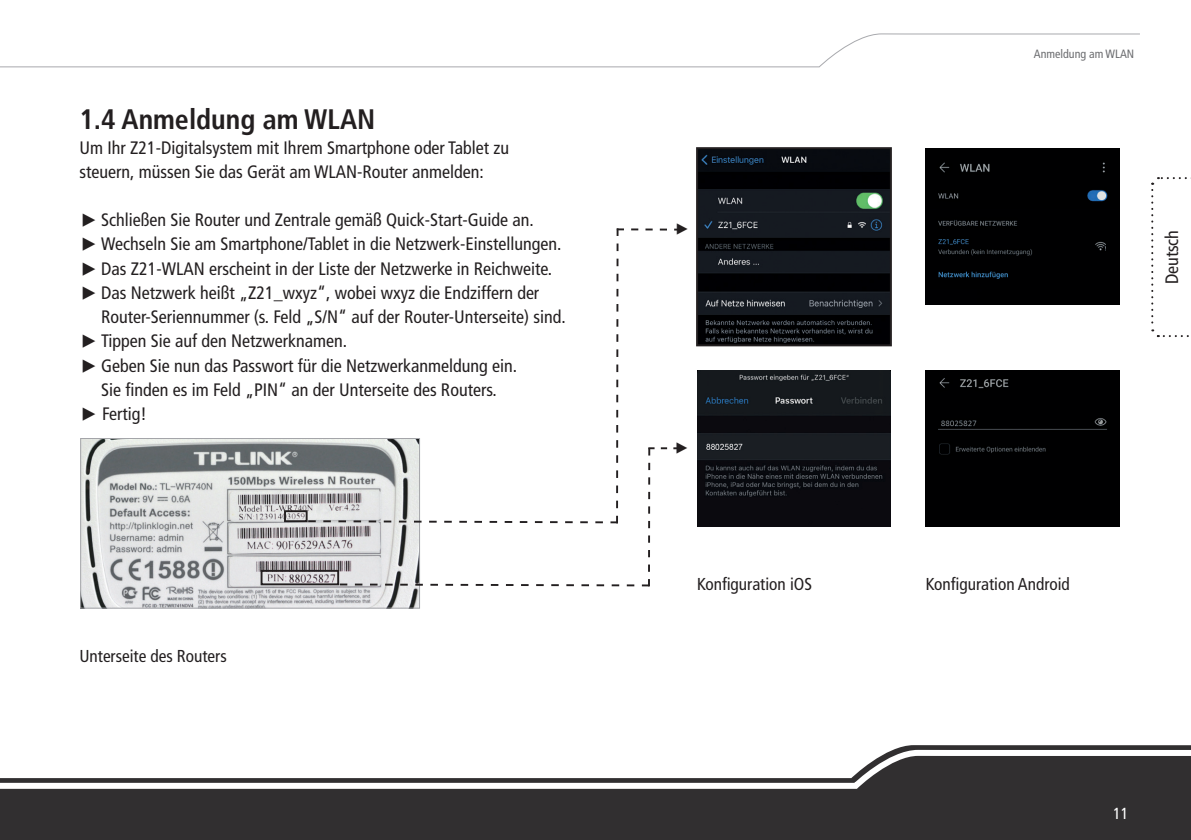
<style>
.page{position:relative;width:1191px;height:840px;background:#fff}
.page>*{position:absolute;margin:0;border:0;box-sizing:border-box;transform-origin:0 0}
.Überschrift_D{font:700 condensed 28px "Frutiger LT";color:#231f20}
.t1{font:condensed 18px/24.2px "Frutiger LT";color:#231f20}
.t2{font:condensed 17.2px "Frutiger LT";color:#231f20}
.t3{font:condensed 16px "Frutiger LT";color:#fff}
.t4{font:15.4px "Scala Sans Pro";color:#231f20}
.t5{font:condensed 12px "Frutiger LT";color:#6c6d70}
.s1{font-family:"Scala Sans Pro";font-style:italic;font-stretch:normal}
</style>
<div class="page">
<div style="left:0;top:745px;width:1191px;height:94px;background:#312f30"></div>
<svg style="left:0;top:746px;width:1191px;height:45px"></svg>
<svg style="left:0;top:33px;width:1140px;height:35px"></svg>
<img style="left:82px;top:440px;width:336px;height:166px">
<div style="left:80px;top:438px;width:340px;height:170px;border:1px solid #a4a5a9"></div>
<div style="left:261px;top:569px;width:78px;height:16px;border:2px solid #231f20"></div>
<div style="left:284px;top:510px;width:23px;height:12px;border:2px solid #231f20"></div>
<svg style="left:306px;top:228px;width:375px;height:359px"></svg>
<svg style="left:1151px;top:177px;width:40px;height:161px"></svg>
<div style="left:926px;top:370px;width:193px;height:156px;background:#000001"></div>
<img style="left:699px;top:150px;width:190px;height:193px">
<div style="left:696px;top:147px;width:196px;height:199px;border:2px solid #231f20"></div>
<div style="left:926px;top:148px;width:193px;height:156px;background:#000001"></div>
<img style="left:697px;top:370px;width:194px;height:156px">
<p class="Überschrift_D" style="left:79px;top:103px;width:297px">1.4 Anmeldung am WLAN</p>
<p class="t1" style="left:79px;top:135px;width:431px">Um Ihr Z21-Digitalsystem mit Ihrem Smartphone oder Tablet zu steuern, müssen Sie das Gerät am WLAN-Router anmelden:</p>
<p class="t1" style="left:79px;top:208px;width:456px"><span class="s1">▶</span> Schließen Sie Router und Zentrale gemäß Quick-Start-Guide an.</p>
<p class="t1" style="left:79px;top:232px;width:483px"><span class="s1">▶</span> Wechseln Sie am Smartphone/Tablet in die Netzwerk-Einstellungen.</p>
<p class="t1" style="left:79px;top:256px;width:474px"><span class="s1">▶</span> Das Z21-WLAN erscheint in der Liste der Netzwerke in Reichweite.</p>
<p class="t1" style="left:101px;top:280px;width:466px;text-indent:-22px"><span class="s1">▶</span> Das Netzwerk heißt „Z21_wxyz“, wobei wxyz die Endziffern der<br>Router-Seriennummer (s. Feld „S/N“ auf der Router-Unterseite) sind.</p>
<p class="t1" style="left:79px;top:329px;width:269px"><span class="s1">▶</span> Tippen Sie auf den Netzwerknamen.</p>
<p class="t1" style="left:79px;top:353px;width:439px;text-align:center"><span class="s1">▶</span> Geben Sie nun das Passwort für die Netzwerkanmeldung ein.<br>Sie finden es im Feld „PIN“ an der Unterseite des Routers.</p>
<p class="t1" style="left:79px;top:401px;width:69px"><span class="s1">▶</span> Fertig!</p>
<p class="t2" style="left:79px;top:645px;width:149px">Unterseite des Routers</p>
<p class="t5" style="left:1033px;top:46px;width:102px">Anmeldung am WLAN</p>
<p class="t4" style="left:674px;top:220px;width:17px">▶</p>
<p class="t4" style="left:674px;top:438px;width:17px">▶</p>
<p class="t2" style="left:697px;top:573px;width:116px">Konfiguration iOS</p>
<p class="t2" style="left:926px;top:573px;width:145px">Konfiguration Android</p>
<p class="t1" style="left:1159px;top:284px;width:55px;rotate:-90deg">Deutsch</p>
<p class="t3" style="left:1113px;top:803px;width:17px">11</p>
</div>
